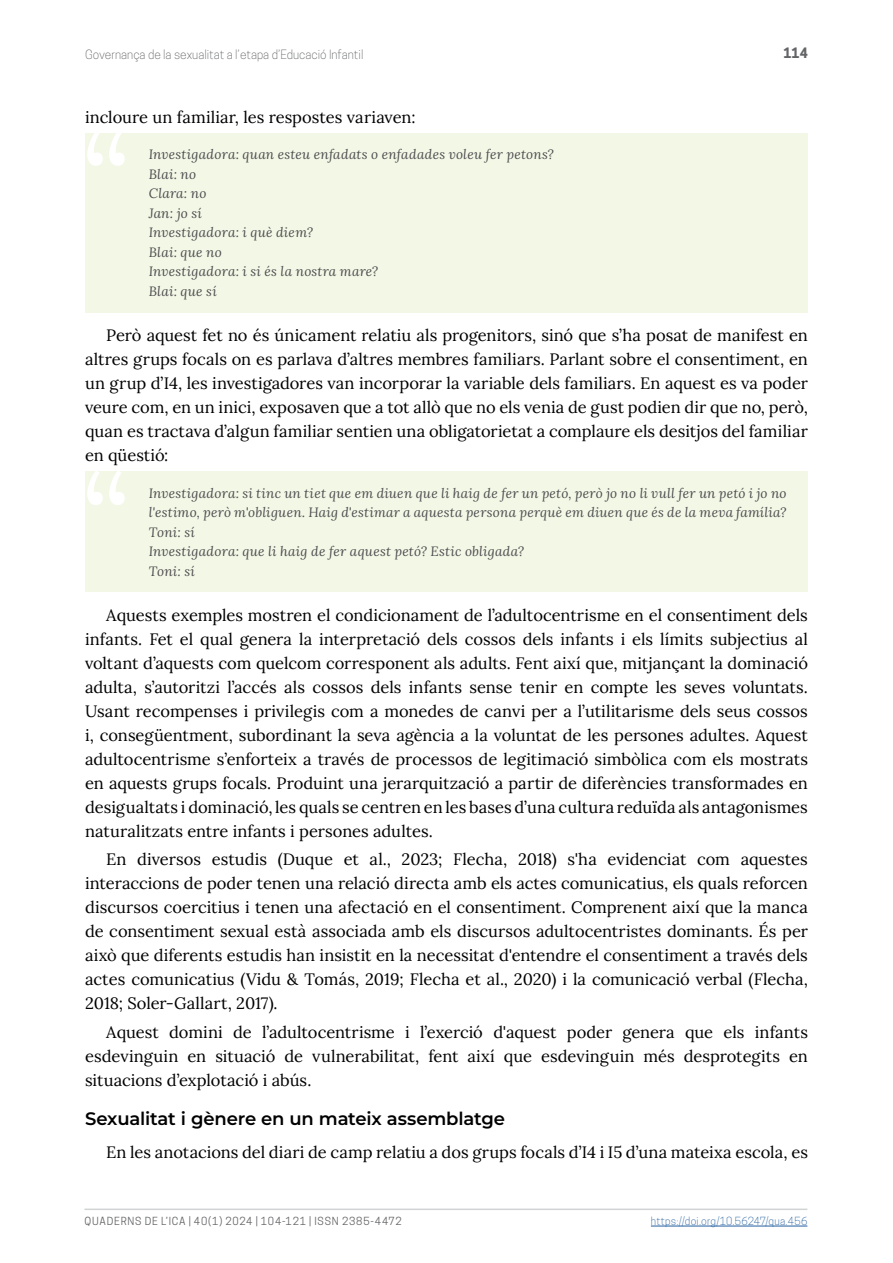
<style>
.page{position:relative;width:893px;height:1263px;background:#fff}
.page>*{position:absolute;margin:0;border:0;box-sizing:border-box;transform-origin:0 0}
.t1{font:124.35px "Lora";color:#fff}
.t2{font:100 18px "Montserrat";letter-spacing:-.01em;color:#000}
.t3{font:16.5px/24px "Lora";color:#000;text-align:justify}
.t4{font:italic 13.5px/19.5px "Lora";letter-spacing:.02em;color:#4d4d4f}
.t5{font:700 13.5px "Cooper Hewitt";color:#636466}
.t6{font:300 12px "Cooper Hewitt";color:#636466}
.t7{font:10.5px "Cooper Hewitt";letter-spacing:.075em;color:#636466}
.t8{font:300 10.5px "Cooper Hewitt";letter-spacing:.02em;color:#215e9e}
</style>
<div class="page">
<hr style="left:651px;top:1226px;width:156px;height:1px;background:#215e9e">
<hr style="left:84px;top:1208px;width:723px;height:2px;background:#d1d3d4">
<div style="left:85px;top:133px;width:723px;height:43px;background:#f3f7e6"></div>
<div style="left:85px;top:172px;width:723px;height:43px;background:#f3f7e6"></div>
<div style="left:85px;top:211px;width:723px;height:43px;background:#f3f7e6"></div>
<div style="left:85px;top:250px;width:723px;height:43px;background:#f3f7e6"></div>
<div style="left:85px;top:270px;width:723px;height:42px;background:#f3f7e6"></div>
<div style="left:85px;top:471px;width:723px;height:63px;background:#f3f7e6"></div>
<div style="left:85px;top:530px;width:723px;height:43px;background:#f3f7e6"></div>
<div style="left:85px;top:549px;width:723px;height:43px;background:#f3f7e6"></div>
<p class="t6" style="left:85px;top:47px;width:280px">Governança de la sexualitat a l’etapa d’Educació Infantil</p>
<p class="t5" style="left:783px;top:45px;width:26px">114</p>
<p class="t3" style="left:85px;top:104px;width:332px">incloure un familiar, les respostes variaven:</p>
<p class="t4" style="left:149px;top:145px;width:407px">Investigadora: quan esteu enfadats o enfadades voleu fer petons?<br>Blai: no<br>Clara: no<br>Jan: jo sí<br>Investigadora: i què diem?<br>Blai: que no<br>Investigadora: i si és la nostra mare?<br>Blai: que sí</p>
<p class="t3" style="left:85px;top:322px;width:724px;text-indent:21px">Però aquest fet no és únicament relatiu als progenitors, sinó que s’ha posat de manifest en altres grups focals on es parlava d’altres membres familiars. Parlant sobre el consentiment, en un grup d’I4, les investigadores van incorporar la variable dels familiars. En aquest es va poder veure com, en un inici, exposaven que a tot allò que no els venia de gust podien dir que no, però, quan es tractava d’algun familiar sentien una obligatorietat a complaure els desitjos del familiar en qüestió:</p>
<p class="t4" style="left:149px;top:483px;width:639px">Investigadora: si tinc un tiet que em diuen que li haig de fer un petó, però jo no li vull fer un petó i jo no l'estimo, però m'obliguen. Haig d'estimar a aquesta persona perquè em diuen que és de la meva família?<br>Toni: sí<br>Investigadora: que li haig de fer aquest petó? Estic obligada?<br>Toni: sí</p>
<p class="t3" style="left:85px;top:602px;width:724px;text-indent:21px">Aquests exemples mostren el condicionament de l’adultocentrisme en el consentiment dels infants. Fet el qual genera la interpretació dels cossos dels infants i els límits subjectius al voltant d’aquests com quelcom corresponent als adults. Fent així que, mitjançant la dominació adulta, s’autoritzi l’accés als cossos dels infants sense tenir en compte les seves voluntats.<br>Usant recompenses i privilegis com a monedes de canvi per a l’utilitarisme dels seus cossos i, consegüentment, subordinant la seva agència a la voluntat de les persones adultes. Aquest adultocentrisme s’enforteix a través de processos de legitimació simbòlica com els mostrats en aquests grups focals. Produint una jerarquització a partir de diferències transformades en desigualtats i dominació, les quals se centren en les bases d’una cultura reduïda als antagonismes naturalitzats entre infants i persones adultes.</p>
<p class="t3" style="left:85px;top:846px;width:724px;text-indent:21px">En diversos estudis (Duque et al., 2023; Flecha, 2018) s'ha evidenciat com aquestes interaccions de poder tenen una relació directa amb els actes comunicatius, els quals reforcen discursos coercitius i tenen una afectació en el consentiment. Comprenent així que la manca de consentiment sexual està associada amb els discursos adultocentristes dominants. És per això que diferents estudis han insistit en la necessitat d'entendre el consentiment a través dels actes comunicatius (Vidu &amp; Tomás, 2019; Flecha et al., 2020) i la comunicació verbal (Flecha, 2018; Soler-Gallart, 2017).</p>
<p class="t3" style="left:85px;top:1019px;width:724px;text-indent:21px">Aquest domini de l’adultocentrisme i l’exerció d'aquest poder genera que els infants esdevinguin en situació de vulnerabilitat, fent així que esdevinguin més desprotegits en situacions d’explotació i abús.</p>
<p class="t2" style="left:85px;top:1107px;width:421px">Sexualitat i gènere en un mateix assemblatge</p>
<p class="t3" style="left:106px;top:1138px;width:703px">En les anotacions del diari de camp relatiu a dos grups focals d’I4 i I5 d’una mateixa escola, es</p>
<h1 class="t1" style="left:81px;top:87px;width:51px">“</h1>
<h1 class="t1" style="left:81px;top:426px;width:51px">“</h1>
<p class="t7" style="left:84px;top:1215px;width:319px">QUADERNS DE L’ICA | 40(1) 2024 | 104-121 | ISSN 2385-4472</p>
<p class="t8" style="left:651px;top:1215px;width:158px">https://doi.org/10.56247/qua.456</p>
</div>
